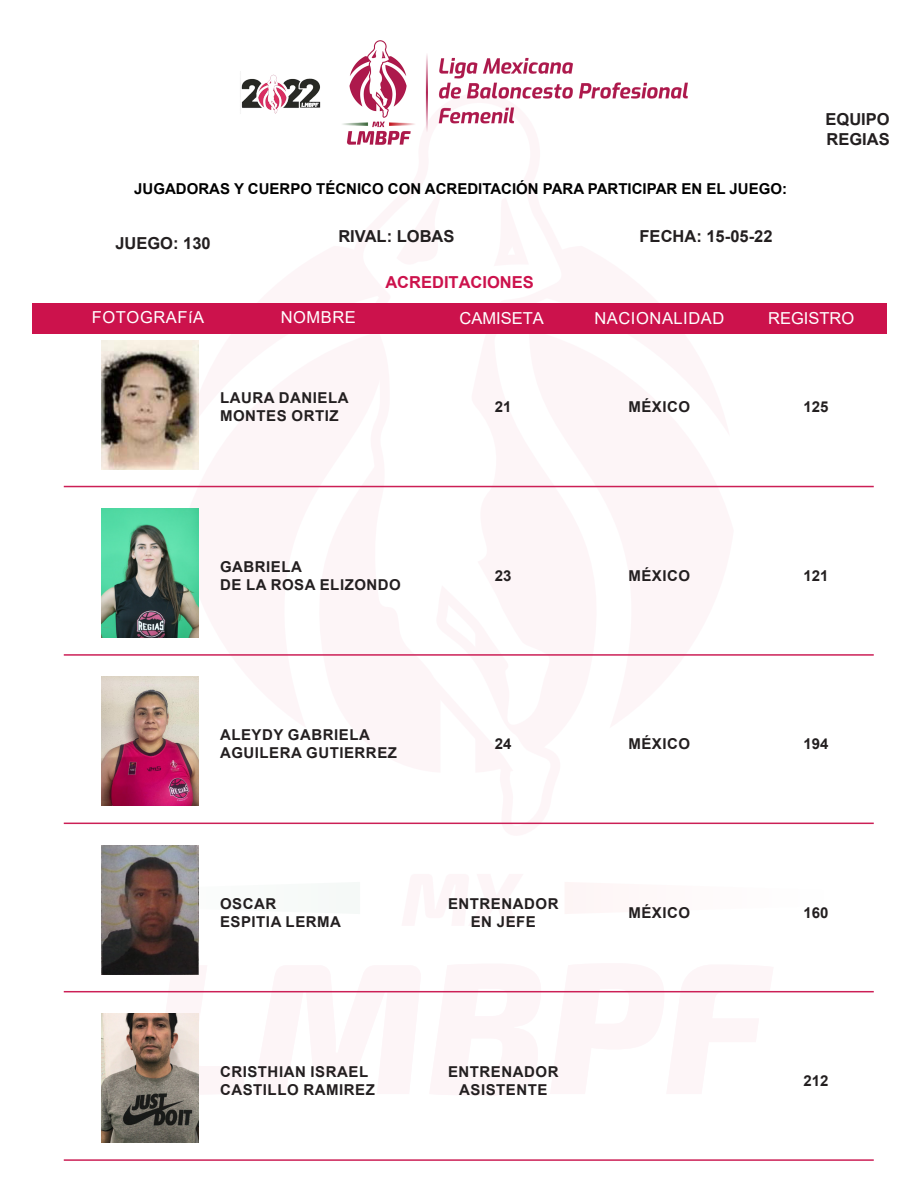
<style>
.page{position:relative;width:918px;height:1188px;background:#fff}
.page>*{position:absolute;margin:0;border:0;box-sizing:border-box;transform-origin:0 0}
.t1{font:700 16.5px/19.8px "Arial";color:#231f20}
.t2{font:16.5px "Arial";letter-spacing:.035em;color:#fff}
.t3{font:16.5px "Arial";color:#fff}
.t4{font:700 16.5px "Arial";color:#cc124c}
.t5{font:700 15px/18px "Arial";letter-spacing:.035em;color:#231f20;text-align:center}
.t6{font:700 15px "Arial";color:#000}
</style>
<div class="page">
<svg style="left:146px;top:953px;width:639px;height:153px"></svg>
<svg style="left:101px;top:871px;width:98px;height:54px"></svg>
<svg style="left:360px;top:485px;width:204px;height:340px"></svg>
<div style="left:33px;top:303px;width:854px;height:31px;background:#cc124c"></div>
<img style="left:240px;top:40px;width:447px;height:105px">
<img style="left:102px;top:340px;width:96px;height:129px">
<hr style="left:64px;top:486px;width:810px;height:1px;background:#cc1f56">
<img style="left:102px;top:509px;width:96px;height:129px">
<hr style="left:64px;top:654px;width:810px;height:2px;background:#cc1f56">
<img style="left:102px;top:677px;width:96px;height:129px">
<hr style="left:64px;top:823px;width:810px;height:1px;background:#cc1f56">
<img style="left:102px;top:845px;width:96px;height:129px">
<hr style="left:64px;top:991px;width:810px;height:1px;background:#cc1f56">
<img style="left:102px;top:1014px;width:96px;height:129px">
<hr style="left:64px;top:1159px;width:810px;height:2px;background:#cc1f56">
<p class="t6" style="left:134px;top:178px;width:654px">JUGADORAS Y CUERPO TÉCNICO CON ACREDITACIÓN PARA PARTICIPAR EN EL JUEGO:</p>
<p class="t1" style="left:115px;top:233px;width:97px">JUEGO: 130</p>
<p class="t1" style="left:338px;top:227px;width:118px">RIVAL: LOBAS</p>
<p class="t1" style="left:640px;top:227px;width:134px">FECHA: 15-05-22</p>
<p class="t4" style="left:385px;top:271px;width:150px">ACREDITACIONES</p>
<p class="t1" style="left:826px;top:110px;width:66px">EQUIPO<br>REGIAS</p>
<p class="t2" style="left:92px;top:306px;width:114px">FOTOGRAFíA</p>
<p class="t2" style="left:281px;top:306px;width:77px">NOMBRE</p>
<p class="t3" style="left:460px;top:307px;width:86px">CAMISETA</p>
<p class="t3" style="left:768px;top:307px;width:88px">REGISTRO</p>
<p class="t2" style="left:594px;top:307px;width:131px">NACIONALIDAD</p>
<p class="t5" style="left:220px;top:389px;width:130px">LAURA DANIELA</p>
<p class="t5" style="left:220px;top:407px;width:120px">MONTES ORTIZ</p>
<p class="t5" style="left:220px;top:558px;width:84px">GABRIELA</p>
<p class="t5" style="left:220px;top:576px;width:182px">DE LA ROSA ELIZONDO</p>
<p class="t5" style="left:220px;top:726px;width:151px">ALEYDY GABRIELA</p>
<p class="t5" style="left:220px;top:744px;width:179px">AGUILERA GUTIERREZ</p>
<p class="t5" style="left:495px;top:398px;width:18px">21</p>
<p class="t5" style="left:628px;top:398px;width:63px">MÉXICO</p>
<p class="t5" style="left:804px;top:398px;width:27px">125</p>
<p class="t5" style="left:495px;top:567px;width:18px">23</p>
<p class="t5" style="left:628px;top:567px;width:63px">MÉXICO</p>
<p class="t5" style="left:804px;top:567px;width:27px">121</p>
<p class="t5" style="left:495px;top:735px;width:18px">24</p>
<p class="t5" style="left:628px;top:735px;width:63px">MÉXICO</p>
<p class="t5" style="left:804px;top:735px;width:27px">194</p>
<p class="t5" style="left:220px;top:894px;width:58px">OSCAR</p>
<p class="t5" style="left:220px;top:912px;width:123px">ESPITIA LERMA</p>
<p class="t5" style="left:220px;top:1063px;width:150px">CRISTHIAN ISRAEL</p>
<p class="t5" style="left:220px;top:1081px;width:156px">CASTILLO RAMIREZ</p>
<p class="t5" style="left:448px;top:894px;width:112px">ENTRENADOR<br>EN JEFE</p>
<p class="t5" style="left:628px;top:903px;width:63px">MÉXICO</p>
<p class="t5" style="left:804px;top:903px;width:27px">160</p>
<p class="t5" style="left:448px;top:1063px;width:112px">ENTRENADOR<br>ASISTENTE</p>
<p class="t5" style="left:804px;top:1072px;width:27px">212</p>
</div>
